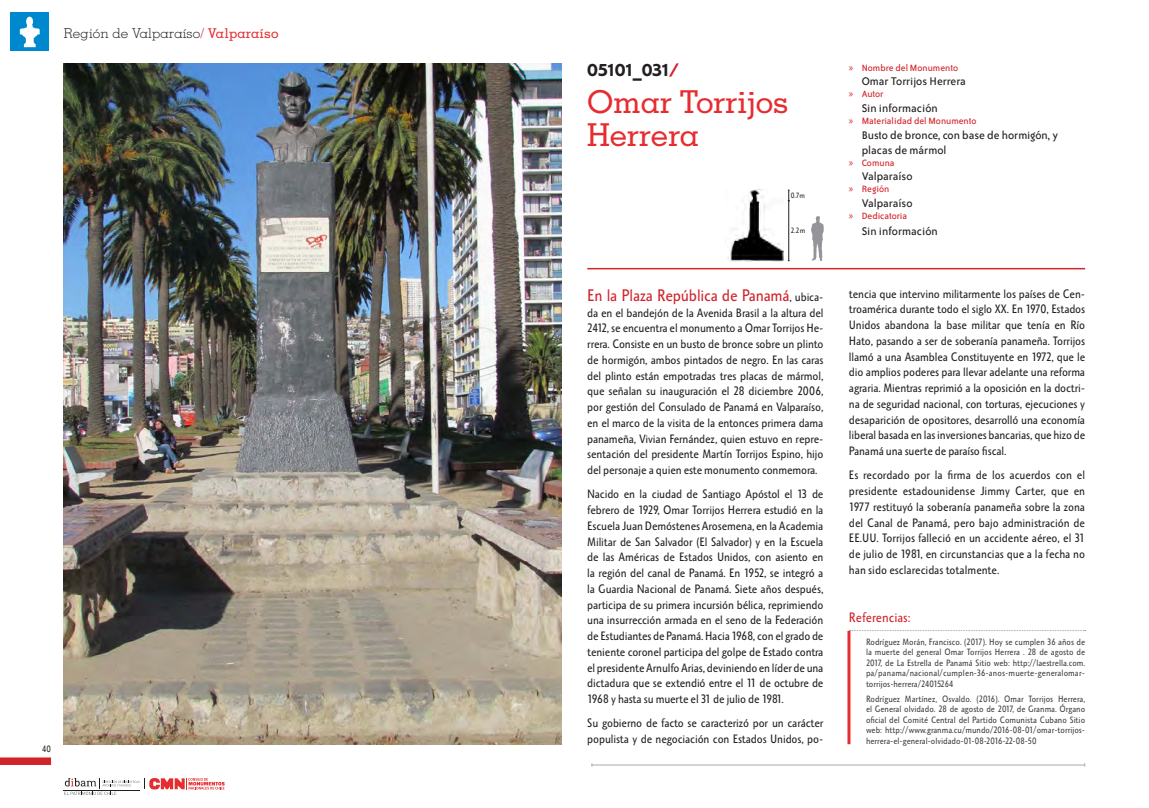
<style>
.page{position:relative;width:1149px;height:808px;background:#fff}
.page>*{position:absolute;margin:0;border:0;box-sizing:border-box;transform-origin:0 0}
._1_TITULO_MONUMENTO{font:500 31.5px/33px "Memphis";letter-spacing:-.01em;color:#e72c2f}
._0_NUMERO_INICIAL{font:700 18px "Corinthian Std";color:#231f20}
._2_TEXTO_GENERAL{font:16.5px "Octone ITC Std";letter-spacing:-.01em;color:#d1232a}
.t1{font:300 13.5px "Memphis";letter-spacing:.01em;color:#231f20}
._3_SUBTITULO_REFEREN{font:13.5px "Octone ITC Std";color:#d1232a}
._2_TEXTO_DESCRIPCION{font:12.75px/14.7px "Bailey Sans ITC Std";color:#231f20}
._2_TEXTO_GENERAL-2{font:12px/15.8px "Octone ITC Std";letter-spacing:-.01em;color:#231f20;text-align:justify}
.t2{font:10.5px "Bailey Sans ITC Std";color:#d1232a}
._2_TEXTO_BIBLIOGRAFI{font:9px/10.5px "Octone ITC Std";color:#3e3e3f;text-align:justify}
.t3{font:9px "Octone ITC Std";color:#231f20}
._2_TEXTO_GENERAL-3{font:7.5px "Octone ITC Std";color:#231f20}
.s1{color:#d1232a}
.s2{font-weight:500;color:#e72c2f}
.s3{font-size:12px;color:#231f20}
.s4{font-family:"Myriad Pro"}
</style>
<div class="page">
<div style="left:0;top:757px;width:51px;height:8px;background:#d1232a"></div>
<hr style="left:587px;top:268px;width:497px;height:1px;background:#d1232a">
<div style="left:11px;top:13px;width:38px;height:38px;background:#0088ce"></div>
<svg style="left:20px;top:16px;width:20px;height:31px"></svg>
<svg style="left:64px;top:778px;width:160px;height:17px"></svg>
<svg style="left:849px;top:630px;width:236px;height:1px"></svg>
<hr style="left:788px;top:201px;width:1px;height:60px;background:#231f20">
<svg style="left:811px;top:216px;width:12px;height:45px"></svg>
<svg style="left:787px;top:190px;width:2px;height:12px"></svg>
<img style="left:64px;top:64px;width:497px;height:680px">
<img style="left:727px;top:189px;width:55px;height:73px">
<hr style="left:591px;top:765px;width:493px;height:1px;background:#a8a9ad">
<hr style="left:847px;top:631px;width:3px;height:113px;background:#e72c2f">
<p class="t1" style="left:64px;top:25px;width:216px">Región de Valparaíso<span class="s1">/</span> <span class="s2">Valparaíso</span></p>
<p class="t3" style="left:42px;top:743px;width:10px">40</p>
<p class="_0_NUMERO_INICIAL" style="left:587px;top:60px;width:93px">05101_031<span class="s1">/</span></p>
<p class="_1_TITULO_MONUMENTO" style="left:587px;top:85px;width:203px">Omar Torrijos<br>Herrera</p>
<p class="_2_TEXTO_GENERAL-3" style="left:790px;top:191px;width:16px">0.7m</p>
<p class="_2_TEXTO_GENERAL-3" style="left:790px;top:226px;width:16px">2.2m</p>
<p class="_2_TEXTO_GENERAL" style="left:587px;top:285px;width:237px">En la Plaza República de Panamá<span class="s3">, ubica-</span></p>
<p class="_2_TEXTO_GENERAL-2" style="left:587px;top:304px;width:238px">da en el bandejón de la Avenida Brasil a la altura del 2412, se encuentra el monumento a Omar Torrijos He&shy;rrera. Consiste en un busto de bronce sobre un plinto de hormigón, ambos pintados de negro. En las caras del plinto están empotradas tres placas de mármol, que señalan su inauguración el 28 diciembre 2006, por gestión del Consulado de Panamá en Valparaíso, en el marco de la visita de la entonces primera dama panameña, Vivian Fernández, quien estuvo en repre&shy;sentación del presidente Martín Torrijos Espino, hijo del personaje a quien este monumento conmemora.</p>
<p class="_2_TEXTO_GENERAL-2" style="left:587px;top:486px;width:238px">Nacido en la ciudad de Santiago Apóstol el 13 de febrero de 1929, Omar Torrijos Herrera estudió en la Escuela Juan Demóstenes Arosemena, en la Academia Militar de San Salvador (El Salvador) y en la Escuela de las Américas de Estados Unidos, con asiento en la región del canal de Panamá. En 1952, se integró a la Guardia Nacional de Panamá. Siete años después, participa de su primera incursión bélica, reprimiendo una insurrección armada en el seno de la Federación de Estudiantes de Panamá. Hacia 1968, con el grado de teniente coronel participa del golpe de Estado contra el presidente Arnulfo Arias, deviniendo en líder de una dictadura que se extendió entre el 11 de octubre de 1968 y hasta su muerte el 31 de julio de 1981.</p>
<p class="_2_TEXTO_GENERAL-2" style="left:587px;top:715px;width:237px">Su gobierno de facto se caracterizó por un carácter populista y de negociación con Estados Unidos, po-</p>
<p class="t2" style="left:848px;top:62px;width:111px"><span class="s4">»</span> Nombre del Monumento</p>
<p class="_2_TEXTO_DESCRIPCION" style="left:861px;top:74px;width:106px">Omar Torrijos Herrera</p>
<p class="t2" style="left:848px;top:89px;width:36px"><span class="s4">»</span> Autor</p>
<p class="_2_TEXTO_DESCRIPCION" style="left:861px;top:101px;width:77px">Sin información</p>
<p class="t2" style="left:848px;top:116px;width:129px"><span class="s4">»</span> Materialidad del Monumento</p>
<p class="_2_TEXTO_DESCRIPCION" style="left:861px;top:128px;width:198px">Busto de bronce, con base de hormigón, y placas de mármol</p>
<p class="t2" style="left:848px;top:157px;width:47px"><span class="s4">»</span> Comuna</p>
<p class="_2_TEXTO_DESCRIPCION" style="left:861px;top:169px;width:52px">Valparaíso</p>
<p class="t2" style="left:848px;top:184px;width:42px"><span class="s4">»</span> Región</p>
<p class="_2_TEXTO_DESCRIPCION" style="left:861px;top:196px;width:52px">Valparaíso</p>
<p class="t2" style="left:848px;top:210px;width:59px"><span class="s4">»</span> Dedicatoria</p>
<p class="_2_TEXTO_DESCRIPCION" style="left:861px;top:224px;width:77px">Sin información</p>
<p class="_2_TEXTO_GENERAL-2" style="left:848px;top:285px;width:238px">tencia que intervino militarmente los países de Cen&shy;troamérica durante todo el siglo XX. En 1970, Estados Unidos abandona la base militar que tenía en Río Hato, pasando a ser de soberanía panameña. Torrijos llamó a una Asamblea Constituyente en 1972, que le dio amplios poderes para llevar adelante una reforma agraria. Mientras reprimió a la oposición en la doctri&shy;na de seguridad nacional, con torturas, ejecuciones y desaparición de opositores, desarrolló una economía liberal basada en las inversiones bancarias, que hizo de Panamá una suerte de paraíso fiscal.</p>
<p class="_2_TEXTO_GENERAL-2" style="left:848px;top:467px;width:238px">Es recordado por la firma de los acuerdos con el presidente estadounidense Jimmy Carter, que en 1977 restituyó la soberanía panameña sobre la zona del Canal de Panamá, pero bajo administración de EE.UU. Torrijos falleció en un accidente aéreo, el 31 de julio de 1981, en circunstancias que a la fecha no han sido esclarecidas totalmente.</p>
<p class="_3_SUBTITULO_REFEREN" style="left:848px;top:609px;width:63px">Referencias:</p>
<p class="_2_TEXTO_BIBLIOGRAFI" style="left:865px;top:636px;width:221px">Rodríguez Morán, Francisco. (2017). Hoy se cumplen 36 años de la muerte del general Omar Torrijos Herrera . 28 de agosto de 2017, de La Estrella de Panamá Sitio web: http://laestrella.com. pa/panama/nacional/cumplen-36-anos-muerte-generalomar&shy;torrijos-herrera/24015264</p>
<p class="_2_TEXTO_BIBLIOGRAFI" style="left:865px;top:693px;width:220px">Rodríguez Martínez, Osvaldo. (2016). Omar Torrijos Herrera, el General olvidado. 28 de agosto de 2017, de Granma. Órgano oficial del Comité Central del Partido Comunista Cubano Sitio web: http://www.granma.cu/mundo/2016-08-01/omar-torrijos&shy;herrera-el-general-olvidado-01-08-2016-22-08-50</p>
</div>
